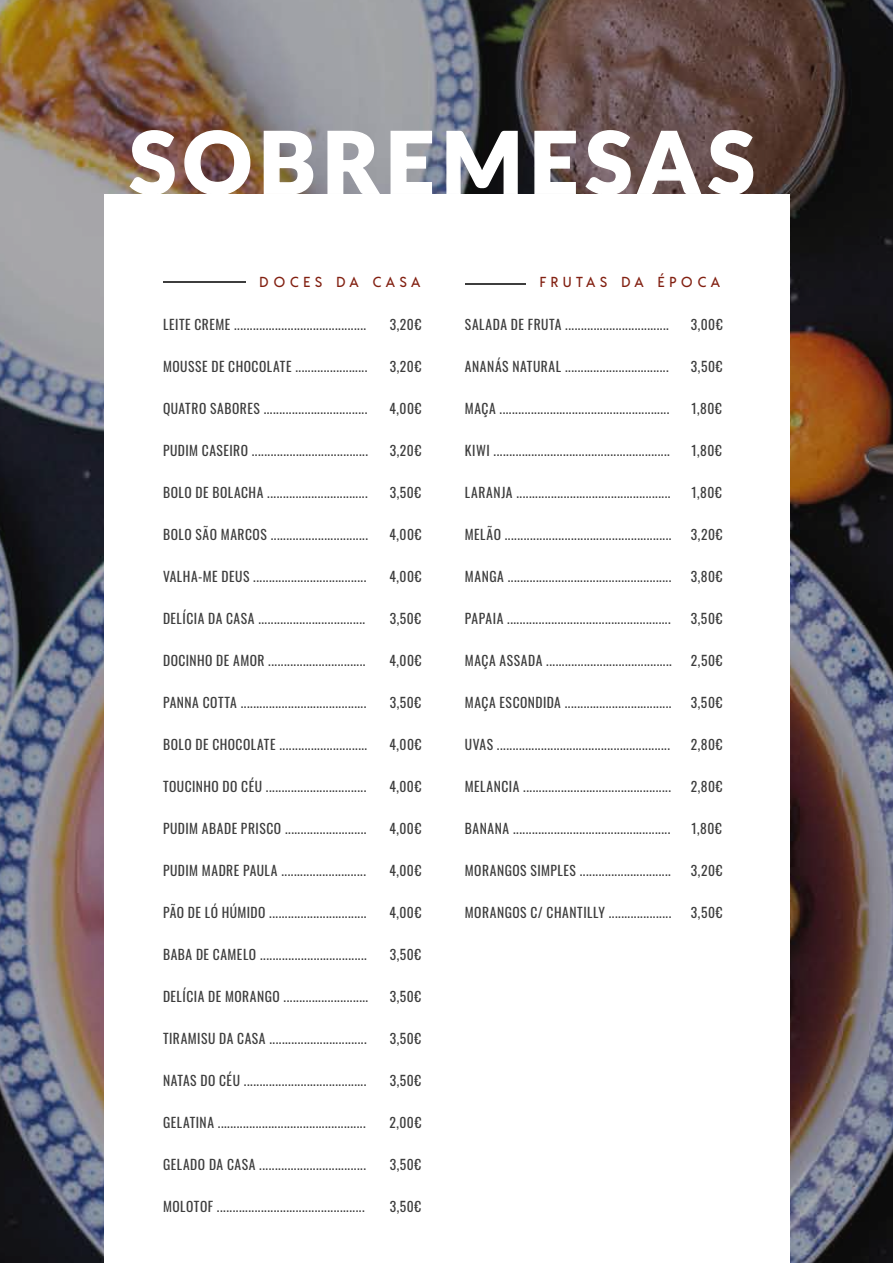
<style>
.page{position:relative;width:893px;height:1263px;background:#fff}
.page>*{position:absolute;margin:0;border:0;box-sizing:border-box;transform-origin:0 0}
.t1{font:900 85.5px "Lato";letter-spacing:.09em;color:#fff}
.t2{font:500 14.55px "Acre";letter-spacing:.3em;color:#822011}
.t3{font:13.5px "Oswald";letter-spacing:.04em;color:#3d3d3d}
</style>
<div class="page">
<img style="left:0;top:0;width:893px;height:1263px">
<div style="left:103px;top:195px;width:686px;height:1068px;background:#fff"></div>
<svg style="left:129px;top:129px;width:47px;height:66px;background:#93756a"></svg>
<svg style="left:184px;top:129px;width:67px;height:66px;background:#896352"></svg>
<svg style="left:263px;top:130px;width:51px;height:65px;background:#988f84"></svg>
<svg style="left:327px;top:130px;width:55px;height:65px;background:#a8a9af"></svg>
<svg style="left:390px;top:130px;width:43px;height:65px;background:#a6a9b0"></svg>
<svg style="left:446px;top:130px;width:72px;height:65px;background:#505259"></svg>
<svg style="left:534px;top:130px;width:43px;height:65px;background:#726566"></svg>
<svg style="left:584px;top:129px;width:170px;height:66px;background:#7a6564"></svg>
<hr style="left:163px;top:282px;width:82px;height:1px;background:#3d3d3d">
<hr style="left:466px;top:283px;width:60px;height:1px;background:#3d3d3d">
<h1 class="t1" style="left:130px;top:112px;width:626px">SOBREMESAS</h1>
<p class="t2" style="left:259px;top:271px;width:163px">DOCES DA CASA</p>
<p class="t2" style="left:539px;top:272px;width:182px">FRUTAS DA ÉPOCA</p>
<p class="t3" style="left:465px;top:312px;width:205px">SALADA DE FRUTA .................................</p>
<p class="t3" style="left:465px;top:354px;width:205px">ANANÁS NATURAL .................................</p>
<p class="t3" style="left:465px;top:396px;width:206px">MAÇA ......................................................</p>
<p class="t3" style="left:465px;top:438px;width:206px">KIWI ........................................................</p>
<p class="t3" style="left:465px;top:480px;width:207px">LARANJA .................................................</p>
<p class="t3" style="left:465px;top:522px;width:208px">MELÃO .....................................................</p>
<p class="t3" style="left:465px;top:564px;width:208px">MANGA ....................................................</p>
<p class="t3" style="left:465px;top:606px;width:207px">PAPAIA ....................................................</p>
<p class="t3" style="left:465px;top:648px;width:208px">MAÇA ASSADA ........................................</p>
<p class="t3" style="left:465px;top:690px;width:208px">MAÇA ESCONDIDA ..................................</p>
<p class="t3" style="left:465px;top:732px;width:206px">UVAS .......................................................</p>
<p class="t3" style="left:465px;top:774px;width:207px">MELANCIA ...............................................</p>
<p class="t3" style="left:465px;top:816px;width:207px">BANANA ..................................................</p>
<p class="t3" style="left:465px;top:858px;width:207px">MORANGOS SIMPLES .............................</p>
<p class="t3" style="left:465px;top:900px;width:208px">MORANGOS C/ CHANTILLY ....................</p>
<p class="t3" style="left:691px;top:312px;width:33px">3,00€</p>
<p class="t3" style="left:691px;top:354px;width:33px">3,50€</p>
<p class="t3" style="left:692px;top:396px;width:32px">1,80€</p>
<p class="t3" style="left:692px;top:438px;width:32px">1,80€</p>
<p class="t3" style="left:692px;top:480px;width:32px">1,80€</p>
<p class="t3" style="left:691px;top:522px;width:33px">3,20€</p>
<p class="t3" style="left:691px;top:564px;width:33px">3,80€</p>
<p class="t3" style="left:390px;top:312px;width:33px">3,20€</p>
<p class="t3" style="left:390px;top:354px;width:33px">3,20€</p>
<p class="t3" style="left:390px;top:396px;width:33px">4,00€</p>
<p class="t3" style="left:390px;top:438px;width:33px">3,20€</p>
<p class="t3" style="left:390px;top:480px;width:33px">3,50€</p>
<p class="t3" style="left:390px;top:522px;width:33px">4,00€</p>
<p class="t3" style="left:390px;top:564px;width:33px">4,00€</p>
<p class="t3" style="left:390px;top:606px;width:33px">3,50€</p>
<p class="t3" style="left:390px;top:648px;width:33px">4,00€</p>
<p class="t3" style="left:390px;top:690px;width:33px">3,50€</p>
<p class="t3" style="left:390px;top:732px;width:33px">4,00€</p>
<p class="t3" style="left:163px;top:312px;width:205px">LEITE CREME ..........................................</p>
<p class="t3" style="left:163px;top:354px;width:206px">MOUSSE DE CHOCOLATE .......................</p>
<p class="t3" style="left:163px;top:396px;width:206px">QUATRO SABORES .................................</p>
<p class="t3" style="left:163px;top:438px;width:206px">PUDIM CASEIRO .....................................</p>
<p class="t3" style="left:163px;top:480px;width:206px">BOLO DE BOLACHA ................................</p>
<p class="t3" style="left:163px;top:522px;width:206px">BOLO SÃO MARCOS ...............................</p>
<p class="t3" style="left:163px;top:564px;width:205px">VALHA-ME DEUS ....................................</p>
<p class="t3" style="left:163px;top:606px;width:204px">DELÍCIA DA CASA ..................................</p>
<p class="t3" style="left:163px;top:648px;width:204px">DOCINHO DE AMOR ...............................</p>
<p class="t3" style="left:163px;top:690px;width:205px">PANNA COTTA ........................................</p>
<p class="t3" style="left:163px;top:732px;width:206px">BOLO DE CHOCOLATE ............................</p>
<p class="t3" style="left:163px;top:774px;width:205px">TOUCINHO DO CÉU ................................</p>
<p class="t3" style="left:163px;top:816px;width:205px">PUDIM ABADE PRISCO ..........................</p>
<p class="t3" style="left:163px;top:858px;width:204px">PUDIM MADRE PAULA ...........................</p>
<p class="t3" style="left:163px;top:900px;width:205px">PÃO DE LÓ HÚMIDO ...............................</p>
<p class="t3" style="left:163px;top:942px;width:205px">BABA DE CAMELO ..................................</p>
<p class="t3" style="left:163px;top:984px;width:207px">DELÍCIA DE MORANGO ...........................</p>
<p class="t3" style="left:163px;top:1026px;width:205px">TIRAMISU DA CASA ...............................</p>
<p class="t3" style="left:163px;top:1068px;width:205px">NATAS DO CÉU .......................................</p>
<p class="t3" style="left:163px;top:1110px;width:204px">GELATINA ...............................................</p>
<p class="t3" style="left:163px;top:1152px;width:204px">GELADO DA CASA ..................................</p>
<p class="t3" style="left:163px;top:1194px;width:203px">MOLOTOF ...............................................</p>
<p class="t3" style="left:691px;top:606px;width:33px">3,50€</p>
<p class="t3" style="left:691px;top:648px;width:33px">2,50€</p>
<p class="t3" style="left:691px;top:690px;width:33px">3,50€</p>
<p class="t3" style="left:691px;top:732px;width:33px">2,80€</p>
<p class="t3" style="left:691px;top:774px;width:33px">2,80€</p>
<p class="t3" style="left:692px;top:816px;width:32px">1,80€</p>
<p class="t3" style="left:691px;top:858px;width:33px">3,20€</p>
<p class="t3" style="left:691px;top:900px;width:33px">3,50€</p>
<p class="t3" style="left:390px;top:774px;width:33px">4,00€</p>
<p class="t3" style="left:390px;top:816px;width:33px">4,00€</p>
<p class="t3" style="left:390px;top:858px;width:33px">4,00€</p>
<p class="t3" style="left:390px;top:900px;width:33px">4,00€</p>
<p class="t3" style="left:390px;top:942px;width:33px">3,50€</p>
<p class="t3" style="left:390px;top:984px;width:33px">3,50€</p>
<p class="t3" style="left:390px;top:1026px;width:33px">3,50€</p>
<p class="t3" style="left:390px;top:1068px;width:33px">3,50€</p>
<p class="t3" style="left:390px;top:1110px;width:33px">2,00€</p>
<p class="t3" style="left:390px;top:1152px;width:33px">3,50€</p>
<p class="t3" style="left:390px;top:1194px;width:33px">3,50€</p>
</div>
